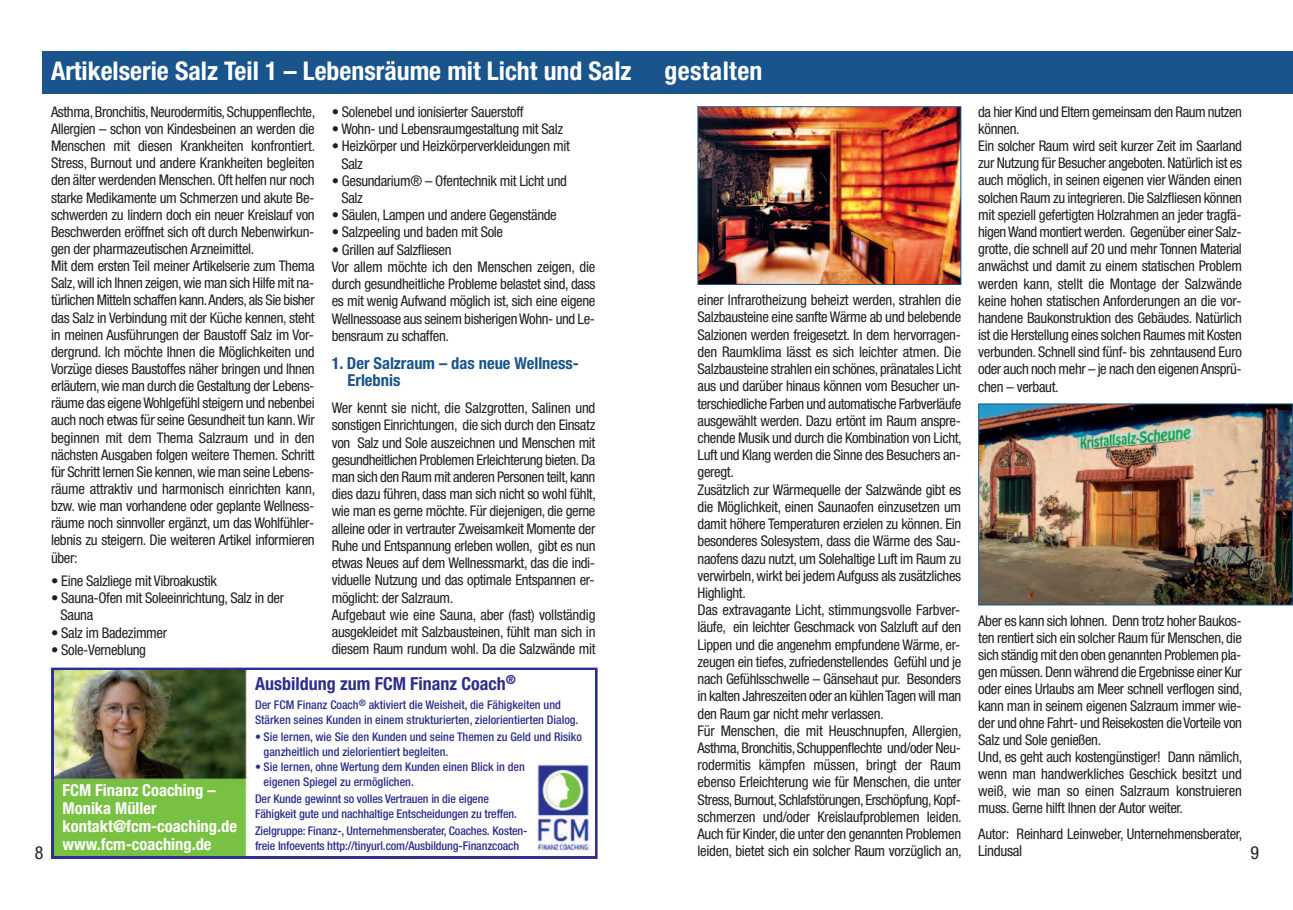
<style>
.page{position:relative;width:1293px;height:910px;background:#fff}
.page>*{position:absolute;margin:0;border:0;box-sizing:border-box;transform-origin:0 0}
.t1{font:700 condensed 25.8px "Helvetica Neue";color:#fff}
.t2{font:700 condensed 18px "Helvetica Neue";color:#2e2f8e}
.t3{font:condensed 18px "Helvetica Neue";color:#231f20}
.t4{font:700 condensed 16.5px/18px "Helvetica Neue";color:#fff}
.t5{font:700 condensed 16.5px/17.2px "Helvetica Neue LT";color:#19558c}
.t6{font:condensed 15px "Helvetica Neue";letter-spacing:-.025em;color:#231f20}
.t7{font:condensed 14.7px/17.1px "Helvetica Neue";letter-spacing:-.025em;color:#231f20}
.t8{font:500 condensed 12px/15px "Helvetica Neue";color:#2e2f8e}
</style>
<div class="page">
<div style="left:43px;top:51px;width:1250px;height:43px;background:#19558c"></div>
<div style="left:51px;top:668px;width:546px;height:191px;border:3px solid #2e2f8e"></div>
<img style="left:54px;top:671px;width:540px;height:185px">
<img style="left:699px;top:108px;width:260px;height:175px">
<div style="left:697px;top:106px;width:264px;height:179px;border:1px solid #19558c"></div>
<img style="left:980px;top:406px;width:311px;height:197px">
<div style="left:978px;top:404px;width:315px;height:201px;border:1px solid #19558c"></div>
<h1 class="t1" style="left:51px;top:62px;width:582px">Artikelserie Salz Teil 1 – Lebensräume mit Licht und Salz</h1>
<h1 class="t1" style="left:664px;top:62px;width:100px">gestalten</h1>
<p class="t7" style="left:51px;top:104px;width:266px">Asthma,Bronchitis,Neurodermitis,Schuppenflechte, Allergien – schon von Kindesbeinen an werden die Menschen mit diesen Krankheiten konfrontiert.<br>Stress, Burnout und andere Krankheiten begleiten den älter werdenden Menschen. Oft helfen nur noch starke Medikamente um Schmerzen und akute Be&shy;schwerden zu lindern doch ein neuer Kreislauf von Beschwerden eröffnet sich oft durch Nebenwirkun&shy;gen der pharmazeutischen Arzneimittel.<br>Mit dem ersten Teil meiner Artikelserie zum Thema Salz,will ich Ihnen zeigen,wie man sich Hilfe mit na&shy;türlichen Mitteln schaffen kann.Anders, als Sie bisher das Salz in Verbindung mit der Küche kennen, steht in meinen Ausführungen der Baustoff Salz im Vor&shy;dergrund. Ich möchte Ihnen die Möglichkeiten und Vorzüge dieses Baustoffes näher bringen und Ihnen erläutern,wie man durch die Gestaltung der Lebens&shy;räume das eigeneWohlgefühl steigern und nebenbei auch noch etwas für seine Gesundheit tun kann.Wir beginnen mit dem Thema Salzraum und in den nächsten Ausgaben folgen weitere Themen. Schritt für Schritt lernen Sie kennen,wie man seine Lebens&shy;räume attraktiv und harmonisch einrichten kann, bzw. wie man vorhandene oder geplante Wellness&shy;räume noch sinnvoller ergänzt, um das Wohlfühler&shy;lebnis zu steigern. Die weiteren Artikel informieren über:</p>
<p class="t7" style="left:51px;top:574px;width:167px">• Eine Salzliege mit Vibroakustik</p>
<p class="t7" style="left:61px;top:591px;width:225px;text-indent:-10px">• Sauna-Ofen mit Soleeinrichtung, Salz in der<br>Sauna</p>
<p class="t7" style="left:51px;top:625px;width:118px">• Salz im Badezimmer</p>
<p class="t7" style="left:51px;top:642px;width:97px">• Sole-Verneblung</p>
<p class="t7" style="left:332px;top:104px;width:193px">• Solenebel und ionisierter Sauerstoff</p>
<p class="t7" style="left:332px;top:122px;width:233px">• Wohn- und Lebensraumgestaltung mit Salz</p>
<p class="t7" style="left:341px;top:139px;width:230px;text-indent:-10px">• Heizkörper und Heizkörperverkleidungen mit<br>Salz</p>
<p class="t7" style="left:341px;top:173px;width:227px;text-indent:-10px">• Gesundarium® – Ofentechnik mit Licht und<br>Salz</p>
<p class="t7" style="left:332px;top:208px;width:226px">• Säulen, Lampen und andere Gegenstände</p>
<p class="t7" style="left:332px;top:225px;width:173px">• Salzpeeling und baden mit Sole</p>
<p class="t7" style="left:332px;top:242px;width:265px">• Grillen auf Salzfliesen<br>Vor allem möchte ich den Menschen zeigen, die durch gesundheitliche Probleme belastet sind, dass es mit wenig Aufwand möglich ist, sich eine eigene Wellnessoase aus seinem bisherigenWohn- und Le&shy;bensraum zu schaffen.</p>
<p class="t5" style="left:347px;top:356px;width:233px;text-indent:-16px">1. Der Salzraum – das neue Wellness-<br>Erlebnis</p>
<p class="t7" style="left:332px;top:400px;width:266px">Wer kennt sie nicht, die Salzgrotten, Salinen und sonstigen Einrichtungen, die sich durch den Einsatz von Salz und Sole auszeichnen und Menschen mit gesundheitlichen Problemen Erleichterung bieten.Da man sich den Raum mit anderen Personen teilt, kann dies dazu führen, dass man sich nicht so wohl fühlt, wie man es gerne möchte. Für diejenigen, die gerne alleine oder in vertrauter Zweisamkeit Momente der Ruhe und Entspannung erleben wollen, gibt es nun etwas Neues auf dem Wellnessmarkt, das die indi&shy;viduelle Nutzung und das optimale Entspannen er&shy;möglicht: der Salzraum.<br>Aufgebaut wie eine Sauna, aber (fast) vollständig ausgekleidet mit Salzbausteinen, fühlt man sich in diesem Raum rundum wohl. Da die Salzwände mit</p>
<p class="t7" style="left:978px;top:104px;width:265px">da hier Kind und Eltern gemeinsam den Raum nutzen können.<br>Ein solcher Raum wird seit kurzer Zeit im Saarland zur Nutzung für Besucher angeboten.Natürlich ist es auch möglich, in seinen eigenen vier Wänden einen solchen Raum zu integrieren.Die Salzfliesen können mit speziell gefertigten Holzrahmen an jeder tragfä&shy;higenWand montiert werden. Gegenüber einer Salz&shy;grotte, die schnell auf 20 und mehr Tonnen Material anwächst und damit zu einem statischen Problem werden kann, stellt die Montage der Salzwände keine hohen statischen Anforderungen an die vor&shy;handene Baukonstruktion des Gebäudes. Natürlich ist die Herstellung eines solchen Raumes mit Kosten verbunden. Schnell sind fünf- bis zehntausend Euro oder auch noch mehr – je nach den eigenenAnsprü&shy;chen – verbaut.</p>
<p class="t7" style="left:697px;top:293px;width:266px">einer Infrarotheizung beheizt werden, strahlen die Salzbausteine eine sanfte Wärme ab und belebende Salzionen werden freigesetzt. In dem hervorragen&shy;den Raumklima lässt es sich leichter atmen. Die Salzbausteine strahlen ein schönes, pränatales Licht aus und darüber hinaus können vom Besucher un&shy;terschiedliche Farben und automatische Farbverläufe ausgewählt werden. Dazu ertönt im Raum anspre&shy;chende Musik und durch die Kombination von Licht, Luft und Klang werden die Sinne des Besuchers an&shy;geregt.<br>Zusätzlich zur Wärmequelle der Salzwände gibt es die Möglichkeit, einen Saunaofen einzusetzen um damit höhere Temperaturen erzielen zu können. Ein besonderes Solesystem, dass die Wärme des Sau&shy;naofens dazu nutzt, um Solehaltige Luft im Raum zu verwirbeln, wirkt bei jedem Aufguss als zusätzliches Highlight.<br>Das extravagante Licht, stimmungsvolle Farbver&shy;läufe, ein leichter Geschmack von Salzluft auf den Lippen und die angenehm empfundene Wärme, er&shy;zeugen ein tiefes, zufriedenstellendes Gefühl und je nach Gefühlsschwelle – Gänsehaut pur. Besonders in kalten Jahreszeiten oder an kühlenTagen will man den Raum gar nicht mehr verlassen.<br>Für Menschen, die mit Heuschnupfen, Allergien, Asthma,Bronchitis,Schuppenflechte und/oder Neu&shy;rodermitis kämpfen müssen, bringt der Raum ebenso Erleichterung wie für Menschen, die unter Stress,Burnout,Schlafstörungen,Erschöpfung,Kopf&shy;schmerzen und/oder Kreislaufproblemen leiden.<br>Auch für Kinder, die unter den genannten Problemen leiden, bietet sich ein solcher Raum vorzüglich an,</p>
<p class="t7" style="left:978px;top:613px;width:266px">Aber es kann sich lohnen. Denn trotz hoher Baukos&shy;ten rentiert sich ein solcher Raum für Menschen, die sich ständig mit den oben genannten Problemen pla&shy;gen müssen.Denn während die Ergebnisse einer Kur oder eines Urlaubs am Meer schnell verflogen sind, kann man in seinem eigenen Salzraum immer wie&shy;der und ohne Fahrt- und Reisekosten die Vorteile von Salz und Sole genießen.<br>Und, es geht auch kostengünstiger! Dann nämlich, wenn man handwerkliches Geschick besitzt und weiß, wie man so einen Salzraum konstruieren muss. Gerne hilft Ihnen der Autor weiter.</p>
<p class="t7" style="left:978px;top:827px;width:266px">Autor: Reinhard Leinweber, Unternehmensberater,</p>
<p class="t6" style="left:978px;top:846px;width:45px">Lindusal</p>
<p class="t2" style="left:255px;top:677px;width:262px">Ausbildung zum FCM Finanz Coach<sup>®</sup></p>
<p class="t8" style="left:255px;top:699px;width:325px">Der FCM Finanz Coach<sup>®</sup> aktiviert die Weisheit, die Fähigkeiten und<br>Stärken seines Kunden in einem strukturierten, zielorientierten Dialog.</p>
<p class="t8" style="left:264px;top:730px;width:320px;text-indent:-9px">• Sie lernen, wie Sie den Kunden und seine Themen zu Geld und Risiko ganzheitlich und zielorientiert begleiten.</p>
<p class="t8" style="left:264px;top:760px;width:263px;text-indent:-9px">• Sie lernen, ohne Wertung dem Kunden einen Blick in den eigenen Spiegel zu ermöglichen.</p>
<p class="t8" style="left:255px;top:792px;width:263px">Der Kunde gewinnt so volles Vertrauen in die eigene<br>Fähigkeit gute und nachhaltige Entscheidungen zu treffen.</p>
<p class="t8" style="left:255px;top:825px;width:274px">Zielgruppe: Finanz-, Unternehmensberater, Coaches. Kosten&shy;freie Infoevents http://tinyurl.com/Ausbildung-Finanzcoach</p>
<p class="t4" style="left:63px;top:783px;width:176px">FCM Finanz Coaching –<br>Monika Müller kontakt@fcm-coaching.de www.fcm-coaching.de</p>
<p class="t3" style="left:35px;top:846px;width:10px">8</p>
<p class="t3" style="left:1250px;top:846px;width:10px">9</p>
</div>
